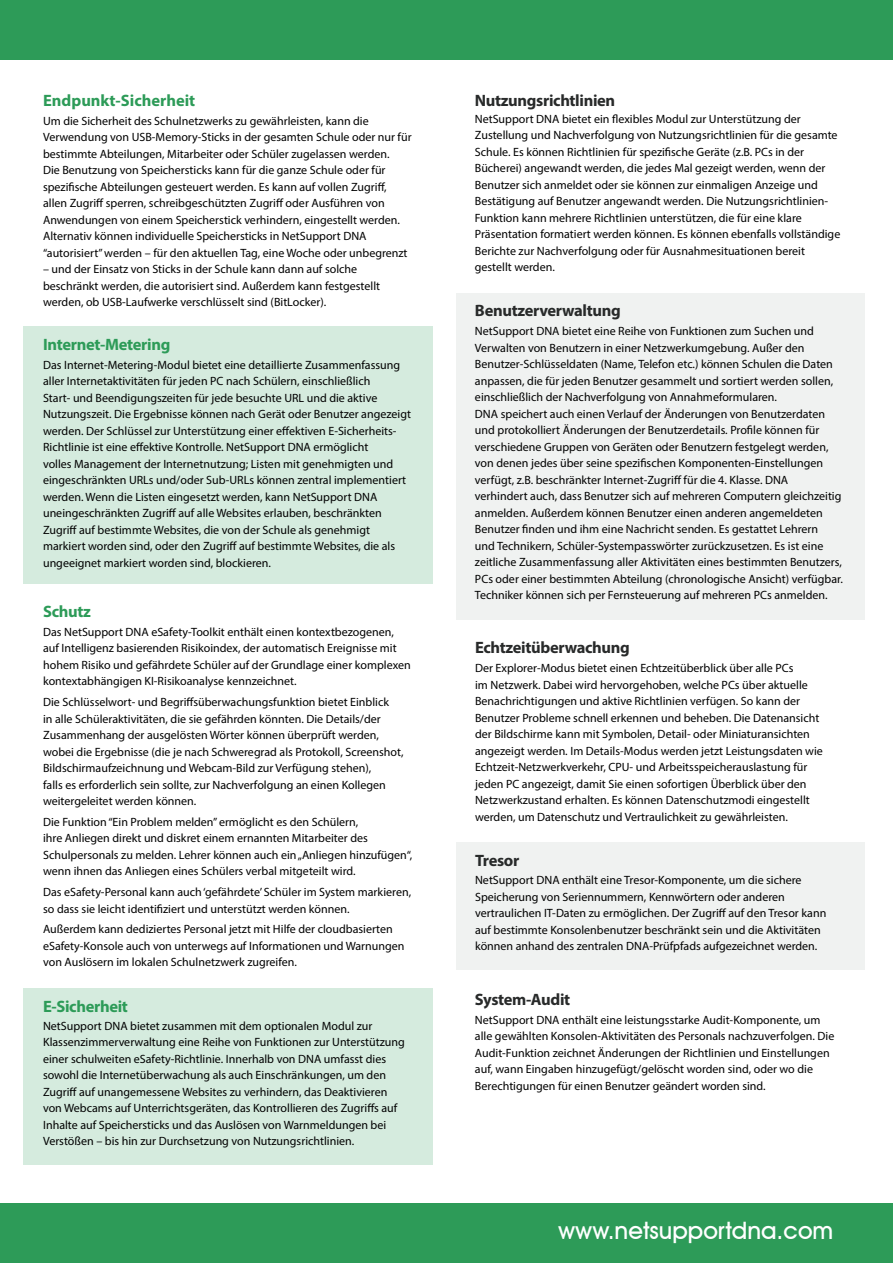
<style>
.page{position:relative;width:893px;height:1263px;background:#fff}
.page>*{position:absolute;margin:0;border:0;box-sizing:border-box;transform-origin:0 0}
.t1{font:500 24px "Avant Garde IT Cby BT";color:#fff}
.t2{font:700 16.5px "Myriad Pro";letter-spacing:-.02em;color:#282a2a}
.t3{font:700 16.5px "Myriad Pro";letter-spacing:-.02em;color:#2d9b58}
.t4{font:700 16.5px "Myriad Pro";color:#2d9b58}
.t5{font:12px/16.5px "Myriad Pro";color:#000}
</style>
<div class="page">
<div style="left:0;top:0;width:893px;height:60px;background:#2d9b58"></div>
<div style="left:0;top:1203px;width:893px;height:60px;background:#2d9b58"></div>
<div style="left:23px;top:988px;width:409px;height:177px;background:#d5ebde"></div>
<div style="left:23px;top:327px;width:409px;height:257px;background:#d5ebde"></div>
<div style="left:456px;top:293px;width:409px;height:326px;background:#f0f2f1"></div>
<div style="left:457px;top:842px;width:408px;height:128px;background:#f0f2f1"></div>
<h2 class="t4" style="left:43px;top:90px;width:154px">Endpunkt-Sicherheit</h2>
<p class="t5" style="left:43px;top:112px;width:370px">Um die Sicherheit des Schulnetzwerks zu gewährleisten, kann die Verwendung von USB-Memory-Sticks in der gesamten Schule oder nur für bestimmte Abteilungen, Mitarbeiter oder Schüler zugelassen werden.<br>Die Benutzung von Speichersticks kann für die ganze Schule oder für spezifische Abteilungen gesteuert werden. Es kann auf vollen Zugriff, allen Zugriff sperren, schreibgeschützten Zugriff oder Ausführen von Anwendungen von einem Speicherstick verhindern, eingestellt werden.<br>Alternativ können individuelle Speichersticks in NetSupport DNA “autorisiert” werden – für den aktuellen Tag, eine Woche oder unbegrenzt</p>
<p class="t5" style="left:43px;top:261px;width:339px">– und der Einsatz von Sticks in der Schule kann dann auf solche beschränkt werden, die autorisiert sind. Außerdem kann festgestellt werden, ob USB-Laufwerke verschlüsselt sind (BitLocker).</p>
<h2 class="t3" style="left:43px;top:334px;width:129px">Internet-Metering</h2>
<p class="t5" style="left:43px;top:356px;width:369px">Das Internet-Metering-Modul bietet eine detaillierte Zusammenfassung aller Internetaktivitäten für jeden PC nach Schülern, einschließlich<br>Start- und Beendigungszeiten für jede besuchte URL und die aktive Nutzungszeit. Die Ergebnisse können nach Gerät oder Benutzer angezeigt werden. Der Schlüssel zur Unterstützung einer effektiven E-Sicherheits-Richtlinie ist eine effektive Kontrolle. NetSupport DNA ermöglicht<br>volles Management der Internetnutzung; Listen mit genehmigten und eingeschränkten URLs und/oder Sub-URLs können zentral implementiert werden. Wenn die Listen eingesetzt werden, kann NetSupport DNA uneingeschränkten Zugriff auf alle Websites erlauben, beschränkten Zugriff auf bestimmte Websites, die von der Schule als genehmigt markiert worden sind, oder den Zugriff auf bestimmte Websites, die als ungeeignet markiert worden sind, blockieren.</p>
<h2 class="t3" style="left:43px;top:601px;width:49px">Schutz</h2>
<p class="t5" style="left:43px;top:623px;width:369px">Das NetSupport DNA eSafety-Toolkit enthält einen kontextbezogenen, auf Intelligenz basierenden Risikoindex, der automatisch Ereignisse mit hohem Risiko und gefährdete Schüler auf der Grundlage einer komplexen kontextabhängigen KI-Risikoanalyse kennzeichnet.</p>
<p class="t5" style="left:43px;top:694px;width:362px">Die Schlüsselwort- und Begriffsüberwachungsfunktion bietet Einblick<br>in alle Schüleraktivitäten, die sie gefährden könnten. Die Details/der Zusammenhang der ausgelösten Wörter können überprüft werden, wobei die Ergebnisse (die je nach Schweregrad als Protokoll, Screenshot, Bildschirmaufzeichnung und Webcam-Bild zur Verfügung stehen),<br>falls es erforderlich sein sollte, zur Nachverfolgung an einen Kollegen weitergeleitet werden können.</p>
<p class="t5" style="left:43px;top:813px;width:371px">Die Funktion “Ein Problem melden” ermöglicht es den Schülern,<br>ihre Anliegen direkt und diskret einem ernannten Mitarbeiter des Schulpersonals zu melden. Lehrer können auch ein „Anliegen hinzufügen“, wenn ihnen das Anliegen eines Schülers verbal mitgeteilt wird.</p>
<p class="t5" style="left:43px;top:884px;width:370px">Das eSafety-Personal kann auch ‘gefährdete’ Schüler im System markieren, so dass sie leicht identifiziert und unterstützt werden können.</p>
<p class="t5" style="left:43px;top:921px;width:363px">Außerdem kann dediziertes Personal jetzt mit Hilfe der cloudbasierten eSafety-Konsole auch von unterwegs auf Informationen und Warnungen von Auslösern im lokalen Schulnetzwerk zugreifen.</p>
<h2 class="t3" style="left:43px;top:995px;width:86px">E-Sicherheit</h2>
<p class="t5" style="left:43px;top:1017px;width:363px">NetSupport DNA bietet zusammen mit dem optionalen Modul zur Klassenzimmerverwaltung eine Reihe von Funktionen zur Unterstützung einer schulweiten eSafety-Richtlinie. Innerhalb von DNA umfasst dies sowohl die Internetüberwachung als auch Einschränkungen, um den Zugriff auf unangemessene Websites zu verhindern, das Deaktivieren von Webcams auf Unterrichtsgeräten, das Kontrollieren des Zugriffs auf Inhalte auf Speichersticks und das Auslösen von Warnmeldungen bei Verstößen – bis hin zur Durchsetzung von Nutzungsrichtlinien.</p>
<h2 class="t2" style="left:475px;top:90px;width:142px">Nutzungsrichtlinien</h2>
<p class="t5" style="left:475px;top:110px;width:367px">NetSupport DNA bietet ein flexibles Modul zur Unterstützung der Zustellung und Nachverfolgung von Nutzungsrichtlinien für die gesamte Schule. Es können Richtlinien für spezifische Geräte (z.B. PCs in der Bücherei) angewandt werden, die jedes Mal gezeigt werden, wenn der Benutzer sich anmeldet oder sie können zur einmaligen Anzeige und Bestätigung auf Benutzer angewandt werden. Die Nutzungsrichtlinien-Funktion kann mehrere Richtlinien unterstützen, die für eine klare Präsentation formatiert werden können. Es können ebenfalls vollständige Berichte zur Nachverfolgung oder für Ausnahmesituationen bereit gestellt werden.</p>
<h2 class="t2" style="left:475px;top:300px;width:147px">Benutzerverwaltung</h2>
<p class="t5" style="left:475px;top:323px;width:369px">NetSupport DNA bietet eine Reihe von Funktionen zum Suchen und Verwalten von Benutzern in einer Netzwerkumgebung. Außer den Benutzer-Schlüsseldaten (Name, Telefon etc.) können Schulen die Daten anpassen, die für jeden Benutzer gesammelt und sortiert werden sollen, einschließlich der Nachverfolgung von Annahmeformularen.<br>DNA speichert auch einen Verlauf der Änderungen von Benutzerdaten und protokolliert Änderungen der Benutzerdetails. Profile können für verschiedene Gruppen von Geräten oder Benutzern festgelegt werden, von denen jedes über seine spezifischen Komponenten-Einstellungen verfügt, z.B. beschränkter Internet-Zugriff für die 4. Klasse. DNA verhindert auch, dass Benutzer sich auf mehreren Computern gleichzeitig anmelden. Außerdem können Benutzer einen anderen angemeldeten Benutzer finden und ihm eine Nachricht senden. Es gestattet Lehrern<br>und Technikern, Schüler-Systempasswörter zurückzusetzen. Es ist eine zeitliche Zusammenfassung aller Aktivitäten eines bestimmten Benutzers, PCs oder einer bestimmten Abteilung (chronologische Ansicht) verfügbar.<br>Techniker können sich per Fernsteuerung auf mehreren PCs anmelden.</p>
<h2 class="t2" style="left:475px;top:637px;width:156px">Echtzeitüberwachung</h2>
<p class="t5" style="left:475px;top:660px;width:349px">Der Explorer-Modus bietet einen Echtzeitüberblick über alle PCs<br>im Netzwerk. Dabei wird hervorgehoben, welche PCs über aktuelle Benachrichtigungen und aktive Richtlinien verfügen. So kann der Benutzer Probleme schnell erkennen und beheben. Die Datenansicht der Bildschirme kann mit Symbolen, Detail- oder Miniaturansichten angezeigt werden. Im Details-Modus werden jetzt Leistungsdaten wie Echtzeit-Netzwerkverkehr, CPU- und Arbeitsspeicherauslastung für jeden PC angezeigt, damit Sie einen sofortigen Überblick über den Netzwerkzustand erhalten. Es können Datenschutzmodi eingestellt werden, um Datenschutz und Vertraulichkeit zu gewährleisten.</p>
<h2 class="t2" style="left:475px;top:850px;width:46px">Tresor</h2>
<p class="t5" style="left:475px;top:872px;width:353px">NetSupport DNA enthält eine Tresor-Komponente, um die sichere Speicherung von Seriennummern, Kennwörtern oder anderen vertraulichen IT-Daten zu ermöglichen. Der Zugriff auf den Tresor kann auf bestimmte Konsolenbenutzer beschränkt sein und die Aktivitäten können anhand des zentralen DNA-Prüfpfads aufgezeichnet werden.</p>
<h2 class="t2" style="left:475px;top:988px;width:97px">System-Audit</h2>
<p class="t5" style="left:475px;top:1011px;width:361px">NetSupport DNA enthält eine leistungsstarke Audit-Komponente, um alle gewählten Konsolen-Aktivitäten des Personals nachzuverfolgen. Die Audit-Funktion zeichnet Änderungen der Richtlinien und Einstellungen auf, wann Eingaben hinzugefügt/gelöscht worden sind, oder wo die Berechtigungen für einen Benutzer geändert worden sind.</p>
<h1 class="t1" style="left:558px;top:1216px;width:277px">www.netsupportdna.com</h1>
</div>
